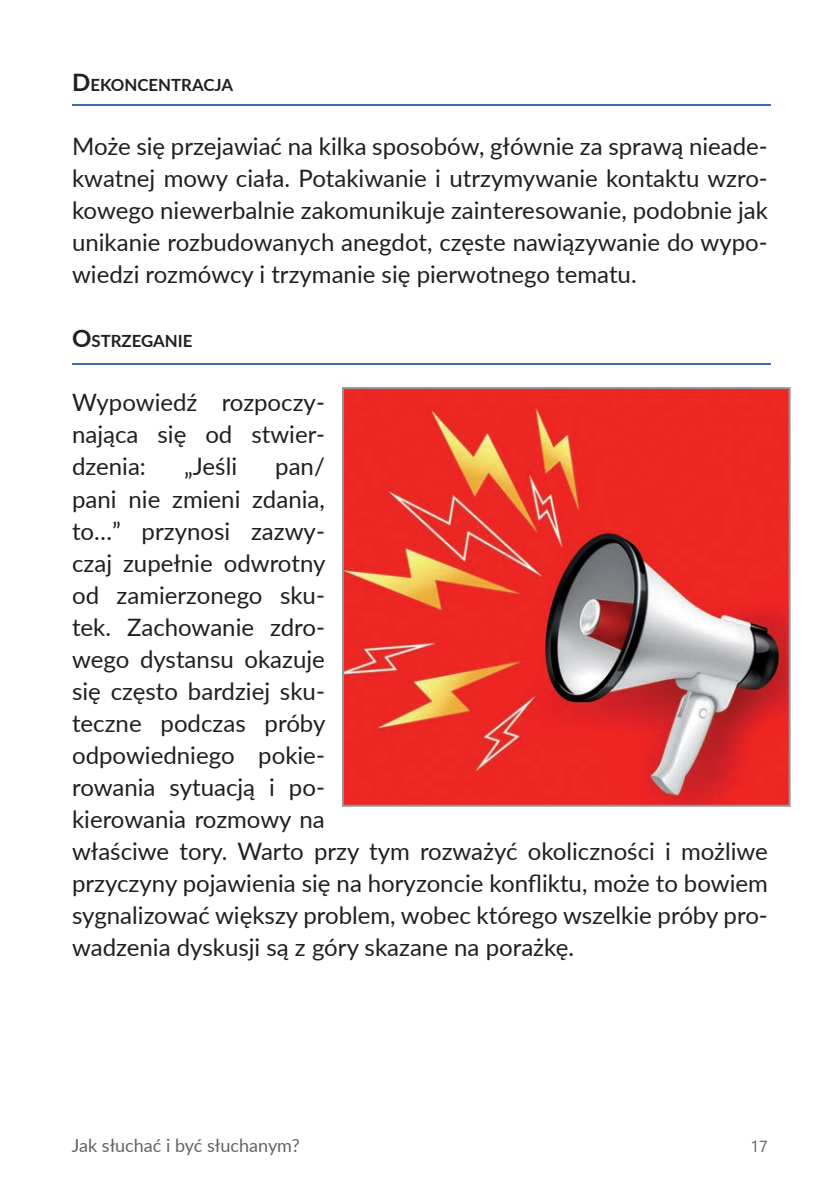
<style>
.page{position:relative;width:840px;height:1191px;background:#fff}
.page>*{position:absolute;margin:0;border:0;box-sizing:border-box;transform-origin:0 0}
.t1{font:24px/32px "Lato";color:#231f20;text-align:justify}
.t2{font:18px "Lato";color:#636366}
.t3{font:700 16.8px "Lato";color:#231f20}
.t4{font:16px "Segoe UI";color:#636366}
.s1{font-size:24px}
</style>
<div class="page">
<hr style="left:72px;top:363px;width:697px;height:2px;background:#406ab2">
<img style="left:345px;top:390px;width:442px;height:413px">
<div style="left:342px;top:387px;width:448px;height:419px;border:2px solid #939598"></div>
<hr style="left:72px;top:104px;width:697px;height:2px;background:#406ab2">
<p class="t3" style="left:72px;top:73px;width:162px"><span class="s1">D</span> EKONCENTRACJA</p>
<p class="t1" style="left:72px;top:130px;width:697px">Może się przejawiać na kilka sposobów, głównie za sprawą nieade&shy;kwatnej mowy ciała. Potakiwanie i utrzymywanie kontaktu wzro&shy;kowego niewerbalnie zakomunikuje zainteresowanie, podobnie jak unikanie rozbudowanych anegdot, częste nawiązywanie do wypo&shy;wiedzi rozmówcy i trzymanie się pierwotnego tematu.</p>
<p class="t3" style="left:72px;top:329px;width:122px"><span class="s1">O</span>STRZEGANIE</p>
<p class="t1" style="left:72px;top:386px;width:254px">Wypowiedź rozpoczy&shy;nająca się od stwier&shy;dzenia:</p>
<p class="t1" style="left:72px;top:450px;width:697px;text-align:left;text-indent:203px">pan/<br>pani nie zmieni zdania,<br>to…” przynosi zazwy-<br>czaj zupełnie odwrotny<br>od zamierzonego sku-<br>tek. Zachowanie zdro-<br>wego dystansu okazuje<br>się często bardziej sku-<br>teczne podczas próby<br>odpowiedniego pokie-<br>rowania sytuacją i po-<br>kierowania rozmowy na<br>właściwe tory. Warto przy tym rozważyć okoliczności i możliwe przyczyny pojawienia się na horyzoncie konfliktu, może to bowiem sygnalizować większy problem, wobec którego wszelkie próby pro&shy;wadzenia dyskusji są z góry skazane na porażkę.</p>
<p class="t1" style="left:184px;top:450px;width:55px">„Jeśli</p>
<p class="t2" style="left:72px;top:1132px;width:229px">Jak słuchać i być słuchanym?</p>
<p class="t4" style="left:750px;top:1131px;width:19px">17</p>
</div>
